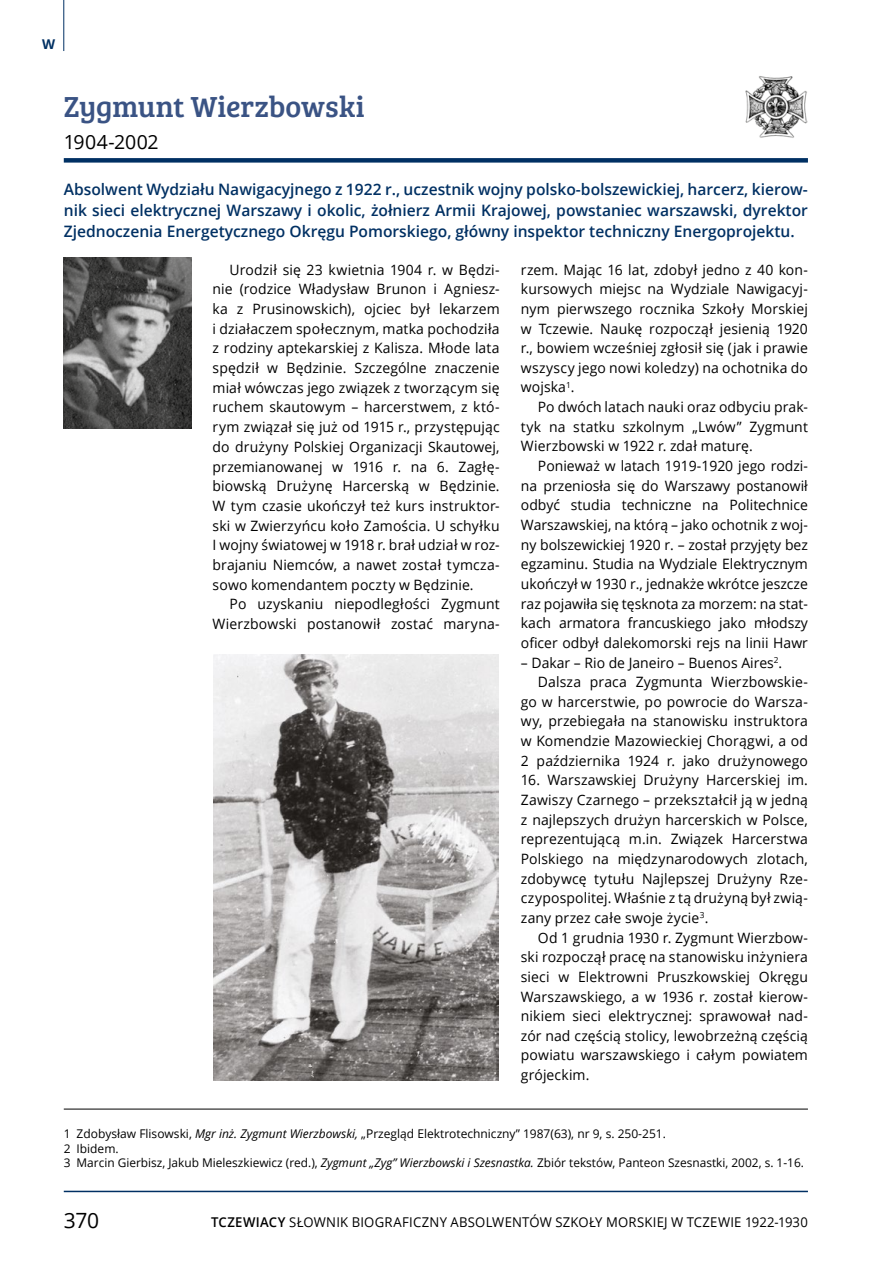
<style>
.page{position:relative;width:893px;height:1263px;background:#fff}
.page>*{position:absolute;margin:0;border:0;box-sizing:border-box;transform-origin:0 0}
.t1{font:30px "Bree Serif";color:#3a5384}
.t2{font:21px "Open Sans";color:#000}
.t3{font:19.5px "Open Sans";letter-spacing:.005em;color:#000}
.t4{font:600 15.75px/21px "Open Sans";color:#003063;text-align:justify}
.t5{font:14.25px/19.6px "Open Sans";letter-spacing:.01em;color:#000;text-align:justify}
.t6{font:13.5px "Open Sans";letter-spacing:.015em;color:#000}
.t7{font:700 13.5px "Open Sans";color:#003063}
.t8{font:12px/14.4px "Open Sans";color:#000}
.s1{font-style:italic}
.s2{font-weight:600}
</style>
<div class="page">
<hr style="left:64px;top:1191px;width:744px;height:1px;background:#003063">
<hr style="left:63px;top:0;width:1px;height:51px;background:#003063">
<div style="left:64px;top:158px;width:744px;height:5px;background:#003063"></div>
<img style="left:64px;top:258px;width:127px;height:170px">
<img style="left:214px;top:655px;width:284px;height:425px">
<hr style="left:64px;top:1109px;width:744px;height:1px;background:#000">
<img style="left:745px;top:76px;width:63px;height:62px">
<p class="t7" style="left:42px;top:34px;width:15px">W</p>
<h1 class="t1" style="left:64px;top:85px;width:302px">Zygmunt Wierzbowski</h1>
<h3 class="t3" style="left:64px;top:128px;width:96px">1904-2002</h3>
<p class="t4" style="left:64px;top:178px;width:746px">Absolwent Wydziału Nawigacyjnego z 1922 r., uczestnik wojny polsko-bolszewickiej, harcerz, kierow&shy;nik sieci elektrycznej Warszawy i okolic, żołnierz Armii Krajowej, powstaniec warszawski, dyrektor Zjednoczenia Energetycznego Okręgu Pomorskiego, główny inspektor techniczny Energoprojektu.</p>
<p class="t5" style="left:213px;top:259px;width:289px;text-indent:17px">Urodził się 23 kwietnia 1904 r. w Będzi&shy;nie (rodzice Władysław Brunon i Agniesz&shy;ka z Prusinowskich), ojciec był lekarzem i działaczem społecznym, matka pochodziła z rodziny aptekarskiej z Kalisza. Młode lata spędził w Będzinie. Szczególne znaczenie miał wówczas jego związek z tworzącym się ruchem skautowym – harcerstwem, z któ&shy;rym związał się już od 1915 r., przystępując do drużyny Polskiej Organizacji Skautowej, przemianowanej w 1916 r. na 6. Zagłę&shy;biowską Drużynę Harcerską w Będzinie.<br>W tym czasie ukończył też kurs instruktor&shy;ski w Zwierzyńcu koło Zamościa. U schyłku I wojny światowej w 1918 r. brał udział w roz&shy;brajaniu Niemców, a nawet został tymcza&shy;sowo komendantem poczty w Będzinie.</p>
<p class="t5" style="left:213px;top:594px;width:289px;text-align:right">Po uzyskaniu niepodległości Zygmunt<br>Wierzbowski postanowił zostać maryna-</p>
<p class="t5" style="left:521px;top:259px;width:289px">rzem. Mając 16 lat, zdobył jedno z 40 kon&shy;kursowych miejsc na Wydziale Nawigacyj&shy;nym pierwszego rocznika Szkoły Morskiej w Tczewie. Naukę rozpoczął jesienią 1920 r., bowiem wcześniej zgłosił się (jak i prawie wszyscy jego nowi koledzy) na ochotnika do wojska<sup>1</sup>.</p>
<p class="t5" style="left:521px;top:397px;width:289px;text-indent:17px">Po dwóch latach nauki oraz odbyciu prak&shy;tyk na statku szkolnym „Lwów” Zygmunt Wierzbowski w 1922 r. zdał maturę.</p>
<p class="t5" style="left:521px;top:456px;width:289px;text-indent:17px">Ponieważ w latach 1919-1920 jego rodzi&shy;na przeniosła się do Warszawy postanowił odbyć studia techniczne na Politechnice Warszawskiej, na którą – jako ochotnik z woj&shy;ny bolszewickiej 1920 r. – został przyjęty bez egzaminu. Studia na Wydziale Elektrycznym ukończył w 1930 r., jednakże wkrótce jeszcze raz pojawiła się tęsknota za morzem: na stat&shy;kach armatora francuskiego jako młodszy oficer odbył dalekomorski rejs na linii Hawr</p>
<p class="t5" style="left:521px;top:652px;width:263px">– Dakar – Rio de Janeiro – Buenos Aires<sup>2</sup>.</p>
<p class="t5" style="left:538px;top:672px;width:271px">Dalsza praca Zygmunta Wierzbowskie-</p>
<p class="t5" style="left:521px;top:691px;width:289px">go w harcerstwie, po powrocie do Warsza-</p>
<p class="t5" style="left:521px;top:711px;width:289px">wy, przebiegała na stanowisku instruktora</p>
<p class="t5" style="left:521px;top:731px;width:289px">w Komendzie Mazowieckiej Chorągwi, a od</p>
<p class="t5" style="left:521px;top:750px;width:289px">2 października 1924 r. jako drużynowego</p>
<p class="t5" style="left:521px;top:770px;width:289px">16. Warszawskiej Drużyny Harcerskiej im.<br>Zawiszy Czarnego – przekształcił ją w jedną z najlepszych drużyn harcerskich w Polsce, reprezentującą m.in. Związek Harcerstwa Polskiego na międzynarodowych zlotach, zdobywcę tytułu Najlepszej Drużyny Rze&shy;czypospolitej. Właśnie z tą drużyną był zwią&shy;zany przez całe swoje życie<sup>3</sup>.</p>
<p class="t5" style="left:521px;top:927px;width:289px;text-indent:17px">Od 1 grudnia 1930 r. Zygmunt Wierzbow&shy;ski rozpoczął pracę na stanowisku inżyniera sieci w Elektrowni Pruszkowskiej Okręgu Warszawskiego, a w 1936 r. został kierow&shy;nikiem sieci elektrycznej: sprawował nad&shy;zór nad częścią stolicy, lewobrzeżną częścią powiatu warszawskiego i całym powiatem grójeckim.</p>
<p class="t8" style="left:64px;top:1126px;width:742px">1 Zdobysław Flisowski, <span class="s1">Mgr inż. Zygmunt Wierzbowski,</span> „Przegląd Elektrotechniczny” 1987(63), nr 9, s. 250-251.<br>2 Ibidem.<br>3 Marcin Gierbisz, Jakub Mieleszkiewicz (red.), <span class="s1">Zygmunt „Zyg” Wierzbowski i Szesnastka.</span> Zbiór tekstów, Panteon Szesnastki, 2002, s. 1-16.</p>
<h2 class="t2" style="left:64px;top:1206px;width:37px">370</h2>
<p class="t6" style="left:211px;top:1212px;width:598px"><span class="s2">TCZEWIACY</span> SŁOWNIK BIOGRAFICZNY ABSOLWENTÓW SZKOŁY MORSKIEJ W TCZEWIE 1922-1930</p>
</div>
